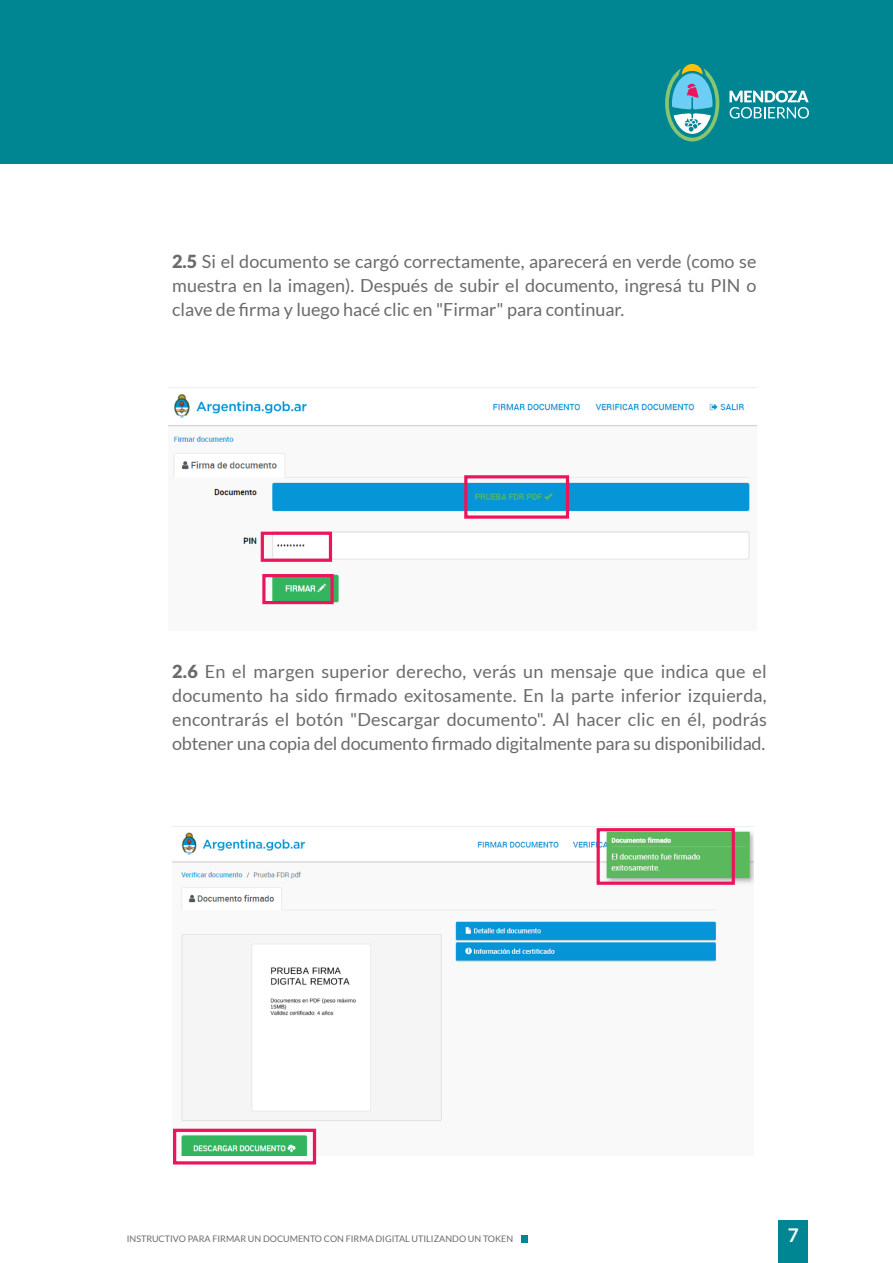
<style>
.page{position:relative;width:893px;height:1263px;background:#fff}
.page>*{position:absolute;margin:0;border:0;box-sizing:border-box;transform-origin:0 0}
.t1{font:700 18.9px "Lato";color:#fff}
.t2{font:18px/24px "Lato";letter-spacing:-.015em;color:#6b6b6b;text-align:justify}
.t3{font:9px "Lato";color:#6b6b6b}
.s1{font-weight:900}
</style>
<div class="page">
<div style="left:778px;top:1220px;width:30px;height:43px;background:#008593"></div>
<div style="left:0;top:0;width:893px;height:164px;background:#008593"></div>
<svg style="left:665px;top:64px;width:54px;height:77px"></svg>
<svg style="left:729px;top:91px;width:80px;height:27px"></svg>
<div style="left:521px;top:1235px;width:7px;height:7px;background:#008593"></div>
<img style="left:169px;top:387px;width:587px;height:218px">
<div style="left:464px;top:475px;width:105px;height:44px;border:3px solid #ec145a"></div>
<div style="left:261px;top:532px;width:71px;height:30px;border:3px solid #ec145a"></div>
<div style="left:262px;top:574px;width:72px;height:30px;border:3px solid #ec145a"></div>
<img style="left:172px;top:826px;width:581px;height:330px">
<div style="left:597px;top:828px;width:138px;height:57px;border:3px solid #ec145a"></div>
<div style="left:173px;top:1129px;width:143px;height:35px;border:3px solid #ec145a"></div>
<p class="t2" style="left:172px;top:250px;width:586px"><span class="s1">2.5</span> Si el documento se cargó correctamente, aparecerá en verde (como se muestra en la imagen). Después de subir el documento, ingresá tu PIN o clave de firma y luego hacé clic en "Firmar" para continuar.</p>
<p class="t2" style="left:172px;top:659px;width:596px"><span class="s1">2.6</span> En el margen superior derecho, verás un mensaje que indica que el documento ha sido firmado exitosamente. En la parte inferior izquierda, encontrarás el botón "Descargar documento". Al hacer clic en él, podrás obtener una copia del documento firmado digitalmente para su disponibilidad.</p>
<p class="t3" style="left:127px;top:1234px;width:388px">INSTRUCTIVO PARA FIRMAR UN DOCUMENTO CON FIRMA DIGITAL UTILIZANDO UN TOKEN</p>
<p class="t1" style="left:788px;top:1224px;width:12px">7</p>
</div>
